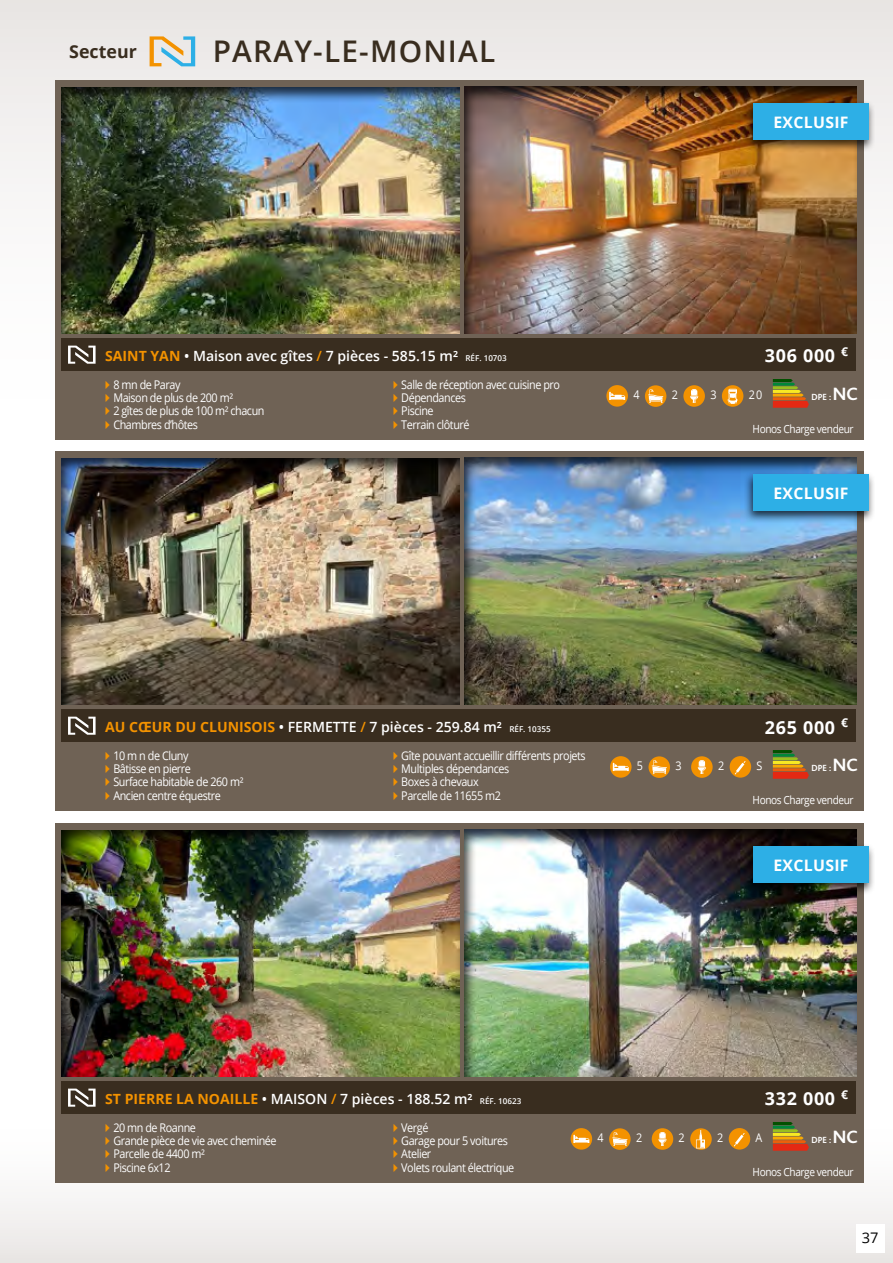
<style>
.page{position:relative;width:893px;height:1263px;background:#fff}
.page>*{position:absolute;margin:0;border:0;box-sizing:border-box;transform-origin:0 0}
.t1{font:600 29.85px "Open Sans";letter-spacing:.04em;color:#392d1f}
.t2{font:700 18px "Open Sans";letter-spacing:.04em;color:#fff}
.t3{font:700 17.85px "Open Sans";color:#392d1f}
.t4{font:700 15.75px "Open Sans";letter-spacing:.02em;color:#fff}
.t5{font:14.55px "Open Sans";color:#000}
.t6{font:600 14.1px "Open Sans";color:#fff}
.t7{font:12px/13.4px "Open Sans";letter-spacing:-.04em;color:#fff;scale:.9 1}
.t8{font:11.25px "Open Sans";letter-spacing:-.04em;color:#fff;scale:.9 1}
.t9{font:700 9.3px "Bliss";color:#fff}
.s1{font-weight:700;color:#f39200}
.s2{color:#f39200}
.s3{font-size:8.1px}
.s4{font-size:18.6px}
</style>
<div class="page">
<div style="left:0;top:0;width:893px;height:691px;background:linear-gradient(to bottom,#eeecea,#fff)"></div>
<div style="left:0;top:1030px;width:893px;height:233px;background:linear-gradient(to bottom,#fff,#efedec)"></div>
<svg style="left:150px;top:36px;width:45px;height:30px"></svg>
<div style="left:55px;top:81px;width:809px;height:359px;background:#6f6255"></div>
<div style="left:61px;top:87px;width:399px;height:248px;background:#000;opacity:.75"></div>
<div style="left:463px;top:86px;width:395px;height:249px;background:#000;opacity:.75"></div>
<div style="left:62px;top:338px;width:794px;height:33px;background:#392d1f"></div>
<svg style="left:68px;top:346px;width:28px;height:18px"></svg>
<div style="left:743px;top:99px;width:132px;height:53px;background:#000;opacity:.75"></div>
<div style="left:753px;top:104px;width:116px;height:36px;background:#2dafe6"></div>
<div style="left:606px;top:385px;width:22px;height:22px;background:#f39200;border-radius:50%"></div>
<svg style="left:609px;top:392px;width:16px;height:8px"></svg>
<div style="left:645px;top:385px;width:21px;height:22px;background:#f39200;border-radius:50%"></div>
<svg style="left:648px;top:389px;width:15px;height:14px"></svg>
<div style="left:683px;top:385px;width:22px;height:22px;background:#f39200;border-radius:50%"></div>
<svg style="left:690px;top:389px;width:8px;height:14px"></svg>
<div style="left:722px;top:385px;width:21px;height:22px;background:#f39200;border-radius:50%"></div>
<svg style="left:727px;top:389px;width:11px;height:15px"></svg>
<svg style="left:773px;top:379px;width:36px;height:29px"></svg>
<div style="left:55px;top:452px;width:809px;height:359px;background:#6f6255"></div>
<div style="left:61px;top:458px;width:399px;height:248px;background:#000;opacity:.75"></div>
<div style="left:463px;top:457px;width:395px;height:249px;background:#000;opacity:.75"></div>
<div style="left:62px;top:709px;width:794px;height:33px;background:#392d1f"></div>
<svg style="left:68px;top:717px;width:28px;height:18px"></svg>
<div style="left:743px;top:470px;width:132px;height:53px;background:#000;opacity:.75"></div>
<div style="left:753px;top:475px;width:116px;height:36px;background:#2dafe6"></div>
<svg style="left:610px;top:756px;width:22px;height:22px"></svg>
<svg style="left:613px;top:763px;width:16px;height:8px"></svg>
<svg style="left:648px;top:756px;width:22px;height:22px"></svg>
<svg style="left:651px;top:760px;width:16px;height:14px"></svg>
<div style="left:691px;top:756px;width:22px;height:22px;background:#f39200;border-radius:50%"></div>
<svg style="left:698px;top:760px;width:8px;height:14px"></svg>
<div style="left:730px;top:756px;width:21px;height:22px;background:#f39200;border-radius:50%"></div>
<svg style="left:735px;top:761px;width:10px;height:13px"></svg>
<svg style="left:773px;top:750px;width:36px;height:29px"></svg>
<div style="left:55px;top:824px;width:809px;height:359px;background:#6f6255"></div>
<div style="left:61px;top:830px;width:399px;height:247px;background:#000;opacity:.75"></div>
<div style="left:463px;top:829px;width:395px;height:249px;background:#000;opacity:.75"></div>
<div style="left:62px;top:1081px;width:794px;height:33px;background:#392d1f"></div>
<svg style="left:68px;top:1088px;width:28px;height:19px"></svg>
<div style="left:743px;top:842px;width:132px;height:53px;background:#000;opacity:.75"></div>
<div style="left:753px;top:846px;width:116px;height:37px;background:#2dafe6"></div>
<div style="left:571px;top:1128px;width:21px;height:21px;background:#f39200;border-radius:50%"></div>
<svg style="left:573px;top:1135px;width:16px;height:8px"></svg>
<svg style="left:609px;top:1128px;width:22px;height:22px"></svg>
<svg style="left:612px;top:1132px;width:16px;height:14px"></svg>
<div style="left:652px;top:1128px;width:21px;height:22px;background:#f39200;border-radius:50%"></div>
<svg style="left:658px;top:1132px;width:9px;height:14px"></svg>
<svg style="left:690px;top:1128px;width:22px;height:22px"></svg>
<svg style="left:696px;top:1130px;width:9px;height:18px"></svg>
<div style="left:729px;top:1128px;width:21px;height:21px;background:#f39200;border-radius:50%"></div>
<svg style="left:734px;top:1133px;width:11px;height:13px"></svg>
<svg style="left:773px;top:1122px;width:36px;height:29px"></svg>
<div style="left:856px;top:1224px;width:28px;height:28px;background:#fff"></div>
<h3 class="t3" style="left:69px;top:38px;width:69px">Secteur</h3>
<h1 class="t1" style="left:213px;top:30px;width:284px">PARAY-LE-MONIAL</h1>
<h3 class="t4" style="left:773px;top:111px;width:77px">EXCLUSIF</h3>
<p class="t6" style="left:105px;top:346px;width:403px"><span class="s1">SAINT YAN</span> • Maison avec gîtes <span class="s2">/</span> 7 pièces - 585.15 m² <span class="s3">RÉF. 10703</span></p>
<h2 class="t2" style="left:765px;top:343px;width:85px">306 000 <sup>€</sup></h2>
<p class="t7" style="left:113px;top:377px;width:169px">8 mn de Paray<br>Maison de plus de 200 m²<br>2 gîtes de plus de 100 m² chacun<br>Chambres d’hôtes</p>
<p class="t7" style="left:401px;top:377px;width:178px">Salle de réception avec cuisine pro<br>Dépendances<br>Piscine<br>Terrain clôturé</p>
<p class="t7" style="left:633px;top:388px;width:8px">4</p>
<p class="t7" style="left:672px;top:388px;width:8px">2</p>
<p class="t7" style="left:710px;top:388px;width:8px">3</p>
<p class="t7" style="left:749px;top:388px;width:17px">20</p>
<p class="t9" style="left:811px;top:392px;width:48px">DPE : <span class="s4">NC</span></p>
<p class="t8" style="left:753px;top:421px;width:114px">Honos Charge vendeur</p>
<h3 class="t4" style="left:773px;top:482px;width:77px">EXCLUSIF</h3>
<p class="t6" style="left:105px;top:717px;width:447px"><span class="s1">AU CŒUR DU CLUNISOIS</span> • FERMETTE <span class="s2">/</span> 7 pièces - 259.84 m² <span class="s3">RÉF. 10355</span></p>
<h2 class="t2" style="left:765px;top:714px;width:85px">265 000 <sup>€</sup></h2>
<p class="t7" style="left:113px;top:748px;width:146px">10 m n de Cluny<br>Bâtisse en pierre<br>Surface habitable de 260 m²<br>Ancien centre équestre</p>
<p class="t7" style="left:401px;top:748px;width:206px">Gîte pouvant accueillir différents projets<br>Multiples dépendances<br>Boxes à chevaux<br>Parcelle de 11655 m2</p>
<p class="t7" style="left:637px;top:759px;width:8px">5</p>
<p class="t7" style="left:675px;top:759px;width:8px">3</p>
<p class="t7" style="left:718px;top:759px;width:8px">2</p>
<p class="t7" style="left:756px;top:759px;width:8px">S</p>
<p class="t9" style="left:811px;top:763px;width:48px">DPE : <span class="s4">NC</span></p>
<p class="t8" style="left:753px;top:792px;width:114px">Honos Charge vendeur</p>
<h3 class="t4" style="left:773px;top:854px;width:77px">EXCLUSIF</h3>
<p class="t6" style="left:105px;top:1089px;width:418px"><span class="s1">ST PIERRE LA NOAILLE</span> • MAISON <span class="s2">/</span> 7 pièces - 188.52 m² <span class="s3">RÉF. 10623</span></p>
<h2 class="t2" style="left:765px;top:1086px;width:85px">332 000 <sup>€</sup></h2>
<p class="t7" style="left:113px;top:1120px;width:183px">20 mn de Roanne<br>Grande pièce de vie avec cheminée<br>Parcelle de 4400 m²<br>Piscine 6x12</p>
<p class="t7" style="left:401px;top:1120px;width:127px">Vergé<br>Garage pour 5 voitures<br>Atelier<br>Volets roulant électrique</p>
<p class="t7" style="left:598px;top:1131px;width:8px">4</p>
<p class="t7" style="left:636px;top:1131px;width:8px">2</p>
<p class="t7" style="left:679px;top:1131px;width:8px">2</p>
<p class="t7" style="left:717px;top:1131px;width:8px">2</p>
<p class="t7" style="left:756px;top:1131px;width:9px">A</p>
<p class="t9" style="left:811px;top:1135px;width:48px">DPE : <span class="s4">NC</span></p>
<p class="t8" style="left:753px;top:1164px;width:114px">Honos Charge vendeur</p>
<p class="t5" style="left:862px;top:1227px;width:18px">37</p>
</div>
